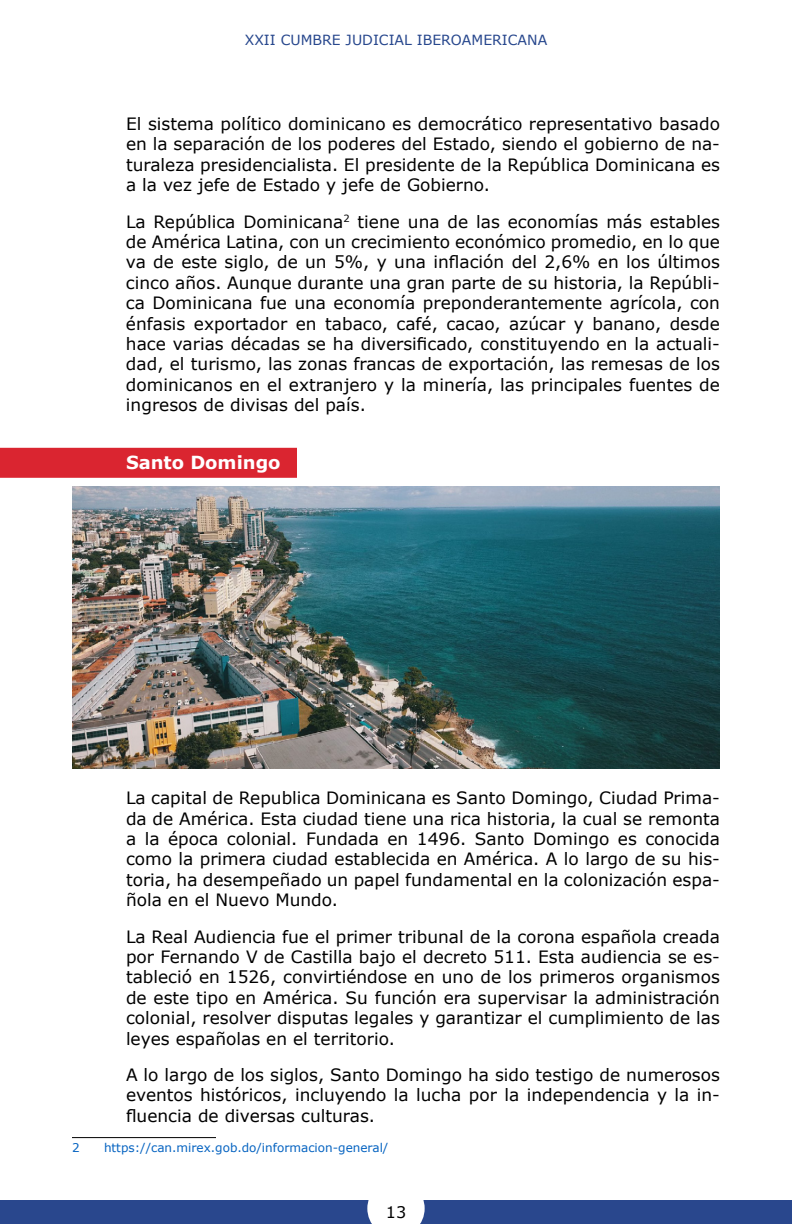
<style>
.page{position:relative;width:792px;height:1224px;background:#fff}
.page>*{position:absolute;margin:0;border:0;box-sizing:border-box;transform-origin:0 0}
.t1{font:700 18px "Verdana";color:#fff}
.t2{font:17px/20.4px "Verdana";color:#000;text-align:justify}
.t3{font:16px "Verdana";color:#000}
.t4{font:14px "Verdana";color:#27478d}
.t5{font:12px "Verdana";color:#0563c1}
</style>
<div class="page">
<div style="left:0;top:1201px;width:792px;height:23px;background:#29478d"></div>
<svg style="left:367px;top:1200px;width:58px;height:24px"></svg>
<div style="left:0;top:448px;width:297px;height:30px;background:#da2530"></div>
<hr style="left:72px;top:1137px;width:144px;height:1px;background:#000">
<img style="left:72px;top:486px;width:648px;height:283px">
<p class="t4" style="left:245px;top:30px;width:304px">XXII CUMBRE JUDICIAL IBEROAMERICANA</p>
<p class="t2" style="left:126px;top:113px;width:596px">El sistema político dominicano es democrático representativo basado en la separación de los poderes del Estado, siendo el gobierno de na&shy;turaleza presidencialista. El presidente de la República Dominicana es a la vez jefe de Estado y jefe de Gobierno.</p>
<p class="t2" style="left:126px;top:211px;width:596px">La República Dominicana<sup>2</sup> tiene una de las economías más estables de América Latina, con un crecimiento económico promedio, en lo que va de este siglo, de un 5%, y una inflación del 2,6% en los últimos cinco años. Aunque durante una gran parte de su historia, la Repúbli&shy;ca Dominicana fue una economía preponderantemente agrícola, con énfasis exportador en tabaco, café, cacao, azúcar y banano, desde hace varias décadas se ha diversificado, constituyendo en la actuali&shy;dad, el turismo, las zonas francas de exportación, las remesas de los dominicanos en el extranjero y la minería, las principales fuentes de ingresos de divisas del país.</p>
<p class="t1" style="left:126px;top:450px;width:156px">Santo Domingo</p>
<p class="t2" style="left:126px;top:788px;width:596px">La capital de Republica Dominicana es Santo Domingo, Ciudad Prima&shy;da de América. Esta ciudad tiene una rica historia, la cual se remonta a la época colonial. Fundada en 1496. Santo Domingo es conocida como la primera ciudad establecida en América. A lo largo de su his&shy;toria, ha desempeñado un papel fundamental en la colonización espa&shy;ñola en el Nuevo Mundo.</p>
<p class="t2" style="left:126px;top:926px;width:596px">La Real Audiencia fue el primer tribunal de la corona española creada por Fernando V de Castilla bajo el decreto 511. Esta audiencia se es&shy;tableció en 1526, convirtiéndose en uno de los primeros organismos de este tipo en América. Su función era supervisar la administración colonial, resolver disputas legales y garantizar el cumplimiento de las leyes españolas en el territorio.</p>
<p class="t2" style="left:126px;top:1064px;width:596px">A lo largo de los siglos, Santo Domingo ha sido testigo de numerosos eventos históricos, incluyendo la lucha por la independencia y la in&shy;fluencia de diversas culturas.</p>
<p class="t5" style="left:72px;top:1139px;width:9px">2</p>
<p class="t5" style="left:104px;top:1139px;width:286px">https://can.mirex.gob.do/informacion-general/</p>
<p class="t3" style="left:386px;top:1202px;width:22px">13</p>
</div>
